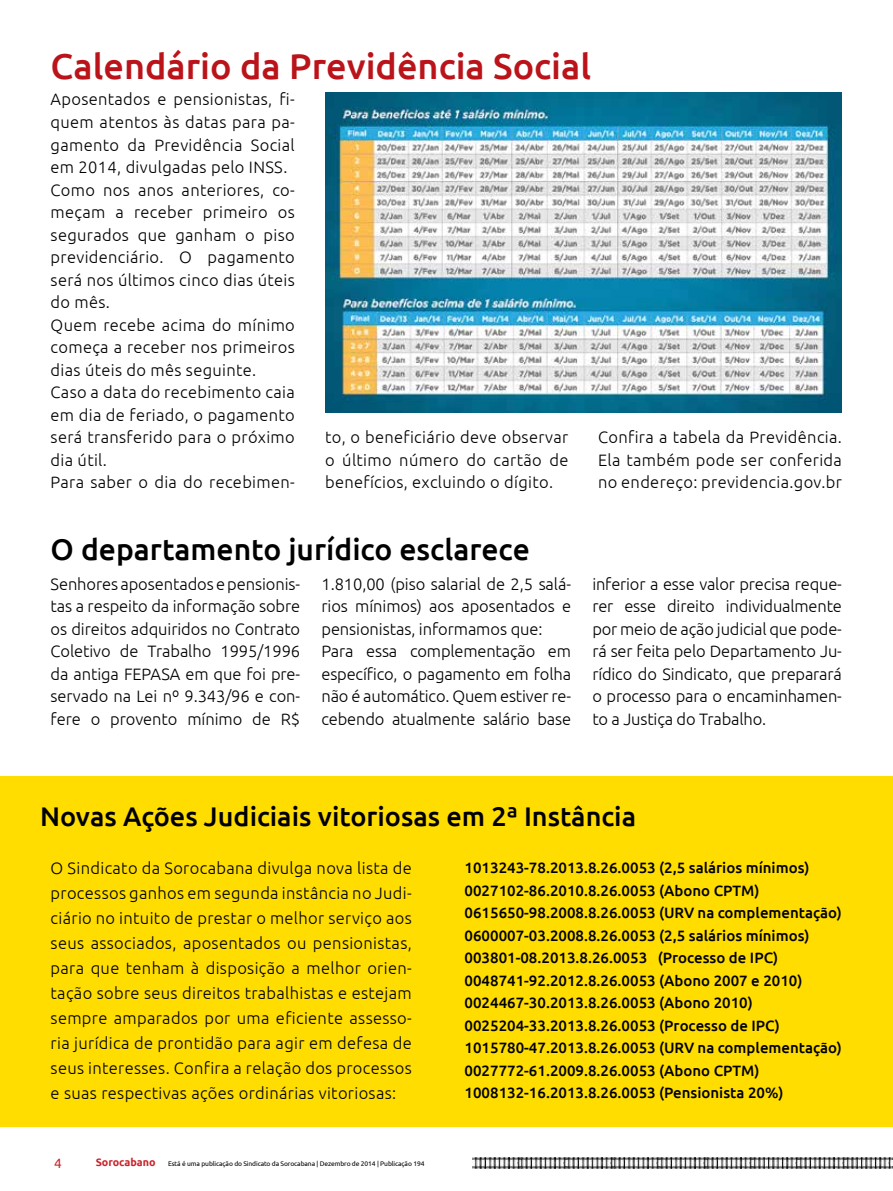
<style>
.page{position:relative;width:893px;height:1191px;background:#fff}
.page>*{position:absolute;margin:0;border:0;box-sizing:border-box;transform-origin:0 0}
.t1{font:500 36px "Ubuntu";color:#ba141a}
.t2{font:500 30px "Ubuntu";color:#000}
.t3{font:500 27px "Ubuntu";color:#000}
.t4{font:300 16.5px/22.5px "Ubuntu";letter-spacing:.02em;color:#000;text-align:justify}
.t5{font:300 16.5px/22.5px "Ubuntu";letter-spacing:-.01em;color:#000}
.t6{font:500 15px/22.5px "Ubuntu";color:#000}
.t7{font:13.5px "Ubuntu";color:#c9252c}
.t8{font:6.75px "Ubuntu";letter-spacing:-.015em;color:#000}
.s1{font-weight:700;font-size:10.65px;color:#c9252c}
</style>
<div class="page">
<img style="left:521px;top:1157px;width:44px;height:12px">
<img style="left:707px;top:1157px;width:44px;height:12px">
<img style="left:614px;top:1157px;width:44px;height:12px">
<img style="left:800px;top:1157px;width:44px;height:12px">
<img style="left:565px;top:1157px;width:49px;height:12px">
<img style="left:751px;top:1157px;width:49px;height:12px">
<img style="left:658px;top:1157px;width:49px;height:12px">
<img style="left:472px;top:1157px;width:49px;height:12px">
<img style="left:844px;top:1157px;width:48px;height:12px">
<div style="left:0;top:776px;width:893px;height:350px;background:#fd0"></div>
<img style="left:325px;top:93px;width:516px;height:319px">
<h1 class="t1" style="left:51px;top:44px;width:542px">Calendário da Previdência Social</h1>
<p class="t4" style="left:51px;top:88px;width:246px;text-align:left">Aposentados e pensionistas, fi&shy;quem atentos às datas para pa&shy;gamento da Previdência Social em 2014, divulgadas pelo INSS.<br>Como nos anos anteriores, co&shy;meçam a receber primeiro os segurados que ganham o piso previdenciário. O pagamento será nos últimos cinco dias úteis do mês.<br>Quem recebe acima do mínimo começa a receber nos primeiros dias úteis do mês seguinte.<br>Caso a data do recebimento caia em dia de feriado, o pagamento será transferido para o próximo dia útil.<br>Para saber o dia do recebimen-</p>
<p class="t4" style="left:325px;top:425px;width:245px">to, o beneficiário deve observar o último número do cartão de benefícios, excluindo o dígito.</p>
<p class="t4" style="left:598px;top:425px;width:245px">Confira a tabela da Previdência.<br>Ela também pode ser conferida no endereço: previdencia.gov.br</p>
<h2 class="t2" style="left:51px;top:530px;width:481px">O departamento jurídico esclarece</h2>
<p class="t4" style="left:51px;top:572px;width:251px">Senhores aposentados e pensionis&shy;tas a respeito da informação sobre os direitos adquiridos no Contrato Coletivo de Trabalho 1995/1996 da antiga FEPASA em que foi pre&shy;servado na Lei nº 9.343/96 e con&shy;fere o provento mínimo de R$</p>
<p class="t5" style="left:321px;top:572px;width:251px">1.810,00 (piso salarial de 2,5 salá&shy;rios mínimos) aos aposentados e pensionistas, informamos que:<br>Para essa complementação em específico, o pagamento em folha não é automático. Quem estiver re&shy;cebendo atualmente salário base</p>
<p class="t4" style="left:592px;top:572px;width:251px">inferior a esse valor precisa reque&shy;rer esse direito individualmente por meio de ação judicial que pode&shy;rá ser feita pelo Departamento Ju&shy;rídico do Sindicato, que preparará o processo para o encaminhamen&shy;to a Justiça do Trabalho.</p>
<h3 class="t3" style="left:40px;top:799px;width:597px">Novas Ações Judiciais vitoriosas em 2ª Instância</h3>
<p class="t4" style="left:51px;top:855px;width:363px;line-height:24.9px">O Sindicato da Sorocabana divulga nova lista de processos ganhos em segunda instância no Judi&shy;ciário no intuito de prestar o melhor serviço aos seus associados, aposentados ou pensionistas, para que tenham à disposição a melhor orien&shy;tação sobre seus direitos trabalhistas e estejam sempre amparados por uma eficiente assesso&shy;ria jurídica de prontidão para agir em defesa de seus interesses. Confira a relação dos processos e suas respectivas ações ordinárias vitoriosas:</p>
<p class="t7" style="left:54px;top:1154px;width:9px">4</p>
<p class="t8" style="left:96px;top:1159px;width:330px"><span class="s1">Sorocabano</span> Está é uma publicação do Sindicato da Sorocabana | Dezembro de 2014 | Publicação 194</p>
<p class="t6" style="left:465px;top:856px;width:379px">1013243-78.2013.8.26.0053 (2,5 salários mínimos)<br>0027102-86.2010.8.26.0053 (Abono CPTM)<br>0615650-98.2008.8.26.0053 (URV na complementação)<br>0600007-03.2008.8.26.0053 (2,5 salários mínimos)<br>003801-08.2013.8.26.0053 (Processo de IPC)<br>0048741-92.2012.8.26.0053 (Abono 2007 e 2010)<br>0024467-30.2013.8.26.0053 (Abono 2010)<br>0025204-33.2013.8.26.0053 (Processo de IPC)<br>1015780-47.2013.8.26.0053 (URV na complementação)<br>0027772-61.2009.8.26.0053 (Abono CPTM)<br>1008132-16.2013.8.26.0053 (Pensionista 20%)</p>
</div>
